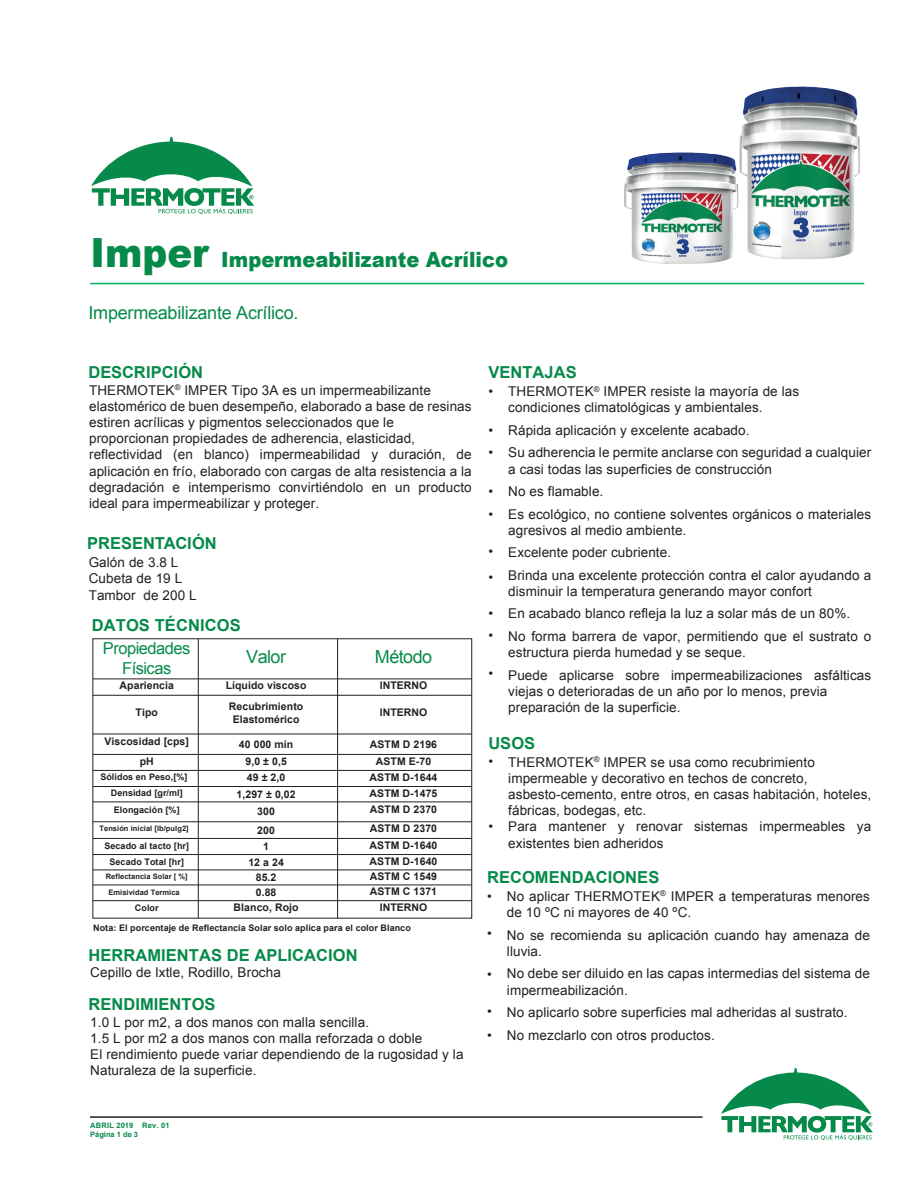
<style>
.page{position:relative;width:918px;height:1188px;background:#fff}
.page>*{position:absolute;margin:0;border:0;box-sizing:border-box;transform-origin:0 0}
.t1{font:900 21px "Arial";color:#068a4a;scale:.93 1}
.t2{font:18px "Arial";letter-spacing:-.015em;color:#068a4a}
.t3{font:700 16.5px "Arial";letter-spacing:.005em;color:#068a4a}
.t4{font:16.5px/19.5px "Arial";letter-spacing:-.03em;color:#068a4a;text-align:center}
.t5{font:13.5px/16.2px "Arial";letter-spacing:.005em;color:#231f20}
.t6{font:700 10.5px/16.5px "Arial";letter-spacing:.005em;color:#231f20;text-align:center}
.t7{font:700 9px/17.5px "Arial";letter-spacing:.005em;color:#231f20;text-align:center}
.t8{font:700 7.5px "Arial";letter-spacing:.005em;color:#231f20}
.t9{font:700 7.5px/9px "Arial";letter-spacing:.015em;color:#068a4a}
.s1{font-size:40.2px}
</style>
<div class="page">
<hr style="left:90px;top:283px;width:774px;height:1px;background:#08ae5f">
<hr style="left:90px;top:1116px;width:613px;height:2px;background:#231f20">
<svg style="left:721px;top:1068px;width:152px;height:72px"></svg>
<svg style="left:91px;top:137px;width:163px;height:77px"></svg>
<div style="left:92px;top:638px;width:380px;height:281px;border:1px solid #231f20"></div>
<hr style="left:198px;top:639px;width:1px;height:279px;background:#231f20">
<hr style="left:337px;top:639px;width:1px;height:279px;background:#231f20">
<hr style="left:93px;top:679px;width:379px;height:1px;background:#231f20">
<hr style="left:93px;top:695px;width:379px;height:1px;background:#231f20">
<hr style="left:93px;top:734px;width:379px;height:1px;background:#231f20">
<hr style="left:93px;top:754px;width:379px;height:1px;background:#231f20">
<hr style="left:93px;top:770px;width:379px;height:1px;background:#231f20">
<hr style="left:93px;top:786px;width:379px;height:1px;background:#231f20">
<hr style="left:93px;top:802px;width:379px;height:1px;background:#231f20">
<hr style="left:93px;top:838px;width:379px;height:1px;background:#231f20">
<hr style="left:93px;top:854px;width:379px;height:1px;background:#231f20">
<hr style="left:93px;top:870px;width:379px;height:1px;background:#231f20">
<hr style="left:93px;top:821px;width:379px;height:1px;background:#231f20">
<hr style="left:93px;top:885px;width:379px;height:1px;background:#231f20">
<hr style="left:93px;top:900px;width:379px;height:1px;background:#231f20">
<img style="left:739px;top:86px;width:121px;height:173px">
<img style="left:624px;top:151px;width:116px;height:113px">
<h1 class="t1" style="left:91px;top:244px;width:450px"><span class="s1">Imper</span> Impermeabilizante Acrílico</h1>
<h2 class="t2" style="left:88px;top:301px;width:211px">Impermeabilizante Acrílico.</h2>
<p class="t3" style="left:88px;top:362px;width:116px">DESCRIPCIÓN</p>
<p class="t5" style="left:89px;top:382px;width:384px">THERMOTEK<sup>®</sup> IMPER Tipo 3A es un impermeabilizante elastomérico de buen desempeño, elaborado a base de resinas estiren acrílicas y pigmentos seleccionados que le proporcionan propiedades de adherencia, elasticidad, reflectividad (en blanco) impermeabilidad y duración, de aplicación en frío, elaborado con cargas de alta resistencia a la degradación e intemperismo convirtiéndolo en un producto ideal para impermeabilizar y proteger.</p>
<p class="t3" style="left:87px;top:532px;width:131px">PRESENTACIÓN</p>
<p class="t5" style="left:89px;top:555px;width:109px">Galón de 3.8 L<br>Cubeta de 19 L<br>Tambor de 200 L</p>
<p class="t3" style="left:92px;top:614px;width:150px">DATOS TÉCNICOS</p>
<p class="t4" style="left:103px;top:639px;width:89px">Propiedades<br>Físicas</p>
<h2 class="t2" style="left:246px;top:645px;width:41px">Valor</h2>
<h2 class="t2" style="left:375px;top:644px;width:59px">Método</h2>
<p class="t6" style="left:120px;top:678px;width:56px">Apariencia</p>
<p class="t6" style="left:226px;top:678px;width:82px">Líquido viscoso</p>
<p class="t6" style="left:380px;top:678px;width:49px">INTERNO</p>
<p class="t6" style="left:380px;top:705px;width:49px">INTERNO</p>
<p class="t6" style="left:229px;top:700px;width:76px;line-height:13.5px">Recubrimiento<br>Elastomérico</p>
<p class="t6" style="left:136px;top:705px;width:24px">Tipo</p>
<p class="t6" style="left:140px;top:754px;width:16px">pH</p>
<p class="t6" style="left:105px;top:734px;width:86px">Viscosidad [cps]</p>
<p class="t6" style="left:239px;top:737px;width:56px">40 000 mín</p>
<p class="t6" style="left:370px;top:737px;width:69px">ASTM D 2196</p>
<p class="t6" style="left:245px;top:754px;width:43px">9,0 ± 0,5</p>
<p class="t6" style="left:376px;top:754px;width:57px">ASTM E-70</p>
<p class="t7" style="left:100px;top:769px;width:89px">Sólidos en Peso,[%]</p>
<p class="t6" style="left:247px;top:770px;width:40px">49 ± 2,0</p>
<p class="t6" style="left:370px;top:770px;width:69px">ASTM D-1644</p>
<p class="t7" style="left:111px;top:784px;width:73px">Densidad [gr/ml]<br>Elongación [%]</p>
<p class="t8" style="left:99px;top:824px;width:91px">Tensión inicial [lb/pulg2]</p>
<p class="t6" style="left:370px;top:785px;width:69px;text-align:left">ASTM D-1475<br>ASTM D 2370</p>
<p class="t6" style="left:237px;top:787px;width:61px">1,297 ± 0,02<br>300</p>
<p class="t6" style="left:257px;top:822px;width:19px">200</p>
<p class="t6" style="left:370px;top:821px;width:69px">ASTM D 2370</p>
<p class="t7" style="left:104px;top:837px;width:86px">Secado al tacto [hr]</p>
<p class="t6" style="left:263px;top:838px;width:7px">1</p>
<p class="t6" style="left:370px;top:837px;width:69px">ASTM D-1640</p>
<p class="t7" style="left:110px;top:854px;width:76px">Secado Total [hr]</p>
<p class="t6" style="left:248px;top:854px;width:37px">12 a 24</p>
<p class="t6" style="left:370px;top:853px;width:69px">ASTM D-1640</p>
<p class="t8" style="left:106px;top:872px;width:84px">Reflectancia Solar [ %]</p>
<p class="t6" style="left:256px;top:869px;width:22px">85.2</p>
<p class="t6" style="left:370px;top:868px;width:69px">ASTM C 1549</p>
<p class="t8" style="left:108px;top:887px;width:73px">Emisividad Termica</p>
<p class="t6" style="left:256px;top:885px;width:22px">0.88</p>
<p class="t6" style="left:370px;top:884px;width:69px">ASTM C 1371</p>
<p class="t7" style="left:135px;top:899px;width:25px">Color</p>
<p class="t6" style="left:234px;top:899px;width:66px">Blanco, Rojo</p>
<p class="t6" style="left:380px;top:899px;width:49px">INTERNO</p>
<p class="t7" style="left:93px;top:919px;width:319px">Nota: El porcentaje de Reflectancia Solar solo aplica para el color Blanco</p>
<p class="t3" style="left:88px;top:944px;width:271px">HERRAMIENTAS DE APLICACION</p>
<p class="t5" style="left:90px;top:964px;width:192px">Cepillo de Ixtle, Rodillo, Brocha</p>
<p class="t3" style="left:88px;top:994px;width:129px">RENDIMIENTOS</p>
<p class="t5" style="left:90px;top:1014px;width:375px">1.0 L por m2, a dos manos con malla sencilla.<br>1.5 L por m2 a dos manos con malla reforzada o doble<br>El rendimiento puede variar dependiendo de la rugosidad y la Naturaleza de la superficie.</p>
<p class="t3" style="left:488px;top:362px;width:90px">VENTAJAS</p>
<p class="t5" style="left:488px;top:383px;width:6px">•</p>
<p class="t5" style="left:488px;top:419px;width:6px;line-height:22.5px">• •</p>
<p class="t5" style="left:488px;top:480px;width:6px;line-height:22.5px">• •</p>
<p class="t5" style="left:488px;top:539px;width:6px;line-height:25.5px">• •</p>
<p class="t5" style="left:488px;top:602px;width:6px;line-height:22.5px">• •</p>
<p class="t5" style="left:488px;top:665px;width:6px">•</p>
<p class="t5" style="left:508px;top:383px;width:292px">THERMOTEK<sup>®</sup> IMPER resiste la mayoría de las condiciones climatológicas y ambientales.</p>
<p class="t5" style="left:508px;top:419px;width:365px;line-height:22.5px">Rápida aplicación y excelente acabado.<br>Su adherencia le permite anclarse con seguridad a cualquier</p>
<p class="t5" style="left:508px;top:458px;width:365px;line-height:22.5px">a casi todas las superficies de construcción<br>No es flamable.<br>Es ecológico, no contiene solventes orgánicos o materiales</p>
<p class="t5" style="left:508px;top:519px;width:365px;line-height:22.5px">agresivos al medio ambiente.<br>Excelente poder cubriente.<br>Brinda una excelente protección contra el calor ayudando a</p>
<p class="t5" style="left:508px;top:580px;width:365px;line-height:22.5px">disminuir la temperatura generando mayor confort<br>En acabado blanco refleja la luz a solar más de un 80%.<br>No forma barrera de vapor, permitiendo que el sustrato o</p>
<p class="t5" style="left:508px;top:641px;width:365px;line-height:22.5px">estructura pierda humedad y se seque.<br>Puede aplicarse sobre impermeabilizaciones asfálticas</p>
<p class="t5" style="left:508px;top:683px;width:321px">viejas o deterioradas de un año por lo menos, previa preparación de la superficie.</p>
<p class="t3" style="left:488px;top:732px;width:48px">USOS</p>
<p class="t5" style="left:488px;top:754px;width:6px">•</p>
<p class="t5" style="left:508px;top:754px;width:365px">THERMOTEK<sup>®</sup> IMPER se usa como recubrimiento impermeable y decorativo en techos de concreto, asbesto-cemento, entre otros, en casas habitación, hoteles, fábricas, bodegas, etc.<br>Para mantener y renovar sistemas impermeables ya existentes bien adheridos</p>
<p class="t5" style="left:488px;top:818px;width:6px">•</p>
<p class="t3" style="left:487px;top:866px;width:174px">RECOMENDACIONES</p>
<p class="t5" style="left:487px;top:888px;width:6px">•</p>
<p class="t5" style="left:487px;top:925px;width:6px">•</p>
<p class="t5" style="left:487px;top:966px;width:6px">•</p>
<p class="t5" style="left:487px;top:999px;width:6px;line-height:24px">• •</p>
<p class="t5" style="left:507px;top:888px;width:365px">No aplicar THERMOTEK<sup>®</sup> IMPER a temperaturas menores de 10 ºC ni mayores de 40 ºC.</p>
<p class="t5" style="left:507px;top:927px;width:365px">No se recomienda su aplicación cuando hay amenaza de lluvia.</p>
<p class="t5" style="left:507px;top:966px;width:365px">No debe ser diluido en las capas intermedias del sistema de impermeabilización.</p>
<p class="t5" style="left:507px;top:1001px;width:342px;line-height:22.5px">No aplicarlo sobre superficies mal adheridas al sustrato.<br>No mezclarlo con otros productos.</p>
<p class="t9" style="left:90px;top:1121px;width:49px">ABRIL 2019<br>Página 1 de 3</p>
<p class="t9" style="left:142px;top:1121px;width:29px">Rev. 01</p>
</div>
